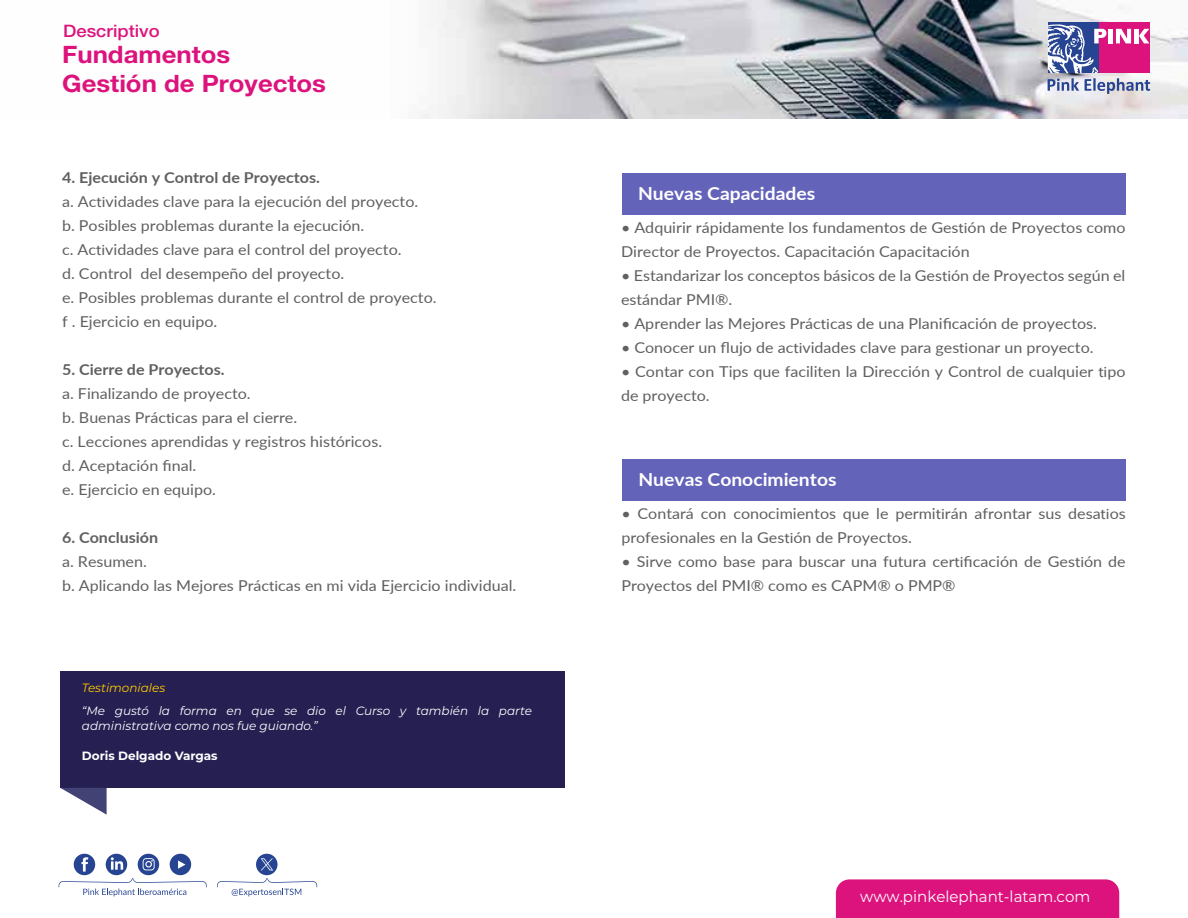
<style>
.page{position:relative;width:1188px;height:918px;background:#fff}
.page>*{position:absolute;margin:0;border:0;box-sizing:border-box;transform-origin:0 0}
.t1{font:700 24px/28.8px "Helvetica Neue LT Std";color:#dd137d;scale:1.07 1}
.t2{font:700 18px "Lato";color:#fff;scale:1.07 1}
.t3{font:500 17.1px "Helvetica Neue LT Std";color:#dd137d;scale:1.07 1}
.t4{font:15.45px "Montserrat";color:#fff}
.t5{font:15px/24px "Lato";color:#606060;scale:1.07 1}
.t6{font:700 15px "Lato";color:#606060;scale:1.07 1}
.t7{font:italic 12px/15px "Montserrat";color:#fff}
.t8{font:700 12px "Montserrat";color:#fff}
.t9{font:italic 12px "Montserrat";color:#ffcc01}
.s1{font-weight:700}
.s2{font-family:"Myriad Pro"}
</style>
<div class="page">
<img style="left:419px;top:0;width:769px;height:119px">
<div style="left:1099px;top:22px;width:51px;height:51px;background:#dd137d"></div>
<div style="left:1048px;top:22px;width:51px;height:51px;background:#264492"></div>
<svg style="left:1048px;top:24px;width:102px;height:70px"></svg>
<div style="left:836px;top:879px;width:283px;height:39px;background:#dd137d"></div>
<div style="left:622px;top:173px;width:504px;height:42px;background:#6363ba"></div>
<div style="left:622px;top:459px;width:504px;height:42px;background:#6363ba"></div>
<div style="left:60px;top:671px;width:504px;height:117px;background:#251f52"></div>
<svg style="left:61px;top:788px;width:46px;height:27px"></svg>
<svg style="left:217px;top:854px;width:100px;height:42px"></svg>
<svg style="left:59px;top:854px;width:148px;height:42px"></svg>
<p class="t3" style="left:63px;top:21px;width:92px">Descriptivo</p>
<h1 class="t1" style="left:62px;top:39px;width:248px">Fundamentos<br>Gestión de Proyectos</h1>
<p class="t5" style="left:62px;top:165px;width:352px"><span class="s1">4. Ejecución y Control de Proyectos.<br></span>a. Ac<span class="s2">ti</span>vidades clave para la ejecución del proyecto.<br>b. Posibles problemas durante la ejecución.<br>c. Ac<span class="s2">ti</span>vidades clave para el control del proyecto.<br>d. Control del desempeño del proyecto.<br>e. Posibles problemas durante el control de proyecto. f . Ejercicio en equipo.</p>
<p class="t6" style="left:62px;top:359px;width:153px">5. Cierre de Proyectos.</p>
<p class="t5" style="left:62px;top:381px;width:301px">a. Finalizando de proyecto.<br>b. Buenas Prác<span class="s2">ti</span>cas para el cierre.<br>c. Lecciones aprendidas y registros históricos. d. Aceptación final.<br>e. Ejercicio en equipo.</p>
<p class="t6" style="left:62px;top:527px;width:91px">6. Conclusión</p>
<p class="t5" style="left:62px;top:549px;width:426px">a. Resumen.<br>b. Aplicando las Mejores Prác<span class="s2">ti</span>cas en mi vida Ejercicio individual.</p>
<p class="t9" style="left:82px;top:680px;width:85px">Testimoniales</p>
<p class="t7" style="left:82px;top:703px;width:452px">“Me gustó la forma en que se dio el Curso y también la parte administrativa como nos fue guiando.”</p>
<p class="t8" style="left:82px;top:747px;width:137px">Doris Delgado Vargas</p>
<p class="t2" style="left:638px;top:180px;width:167px">Nuevas Capacidades</p>
<p class="t5" style="left:621px;top:215px;width:473px">• Adquirir rápidamente los fundamentos de Ges<span class="s2">ti</span>ón de Proyectos como<br>Director de Proyectos. Capacitación Capacitación</p>
<p class="t5" style="left:621px;top:263px;width:473px">• Estandarizar los conceptos básicos de la Ges<span class="s2">ti</span>ón de Proyectos según el estándar PMI®.</p>
<p class="t5" style="left:621px;top:311px;width:446px">• Aprender las Mejores Prác<span class="s2">ti</span>cas de una Planificación de proyectos.</p>
<p class="t5" style="left:621px;top:335px;width:443px">• Conocer un flujo de ac<span class="s2">ti</span>vidades clave para ges<span class="s2">ti</span>onar un proyecto.</p>
<p class="t5" style="left:621px;top:359px;width:473px">• Contar con Tips que faciliten la Dirección y Control de cualquier <span class="s2">ti</span>po de proyecto.</p>
<p class="t2" style="left:638px;top:466px;width:187px">Nuevas Conocimientos</p>
<p class="t5" style="left:621px;top:501px;width:473px">• Contará con conocimientos que le permi<span class="s2">ti</span>rán afrontar sus desa<span class="s2">ti</span>os profesionales en la Ges<span class="s2">ti</span>ón de Proyectos.</p>
<p class="t5" style="left:621px;top:549px;width:473px">• Sirve como base para buscar una futura cer<span class="s2">ti</span>ficación de Ges<span class="s2">ti</span>ón de<br>Proyectos del PMI® como es CAPM® o PMP®</p>
<p class="t4" style="left:860px;top:886px;width:232px">www.pinkelephant-latam.com</p>
</div>
